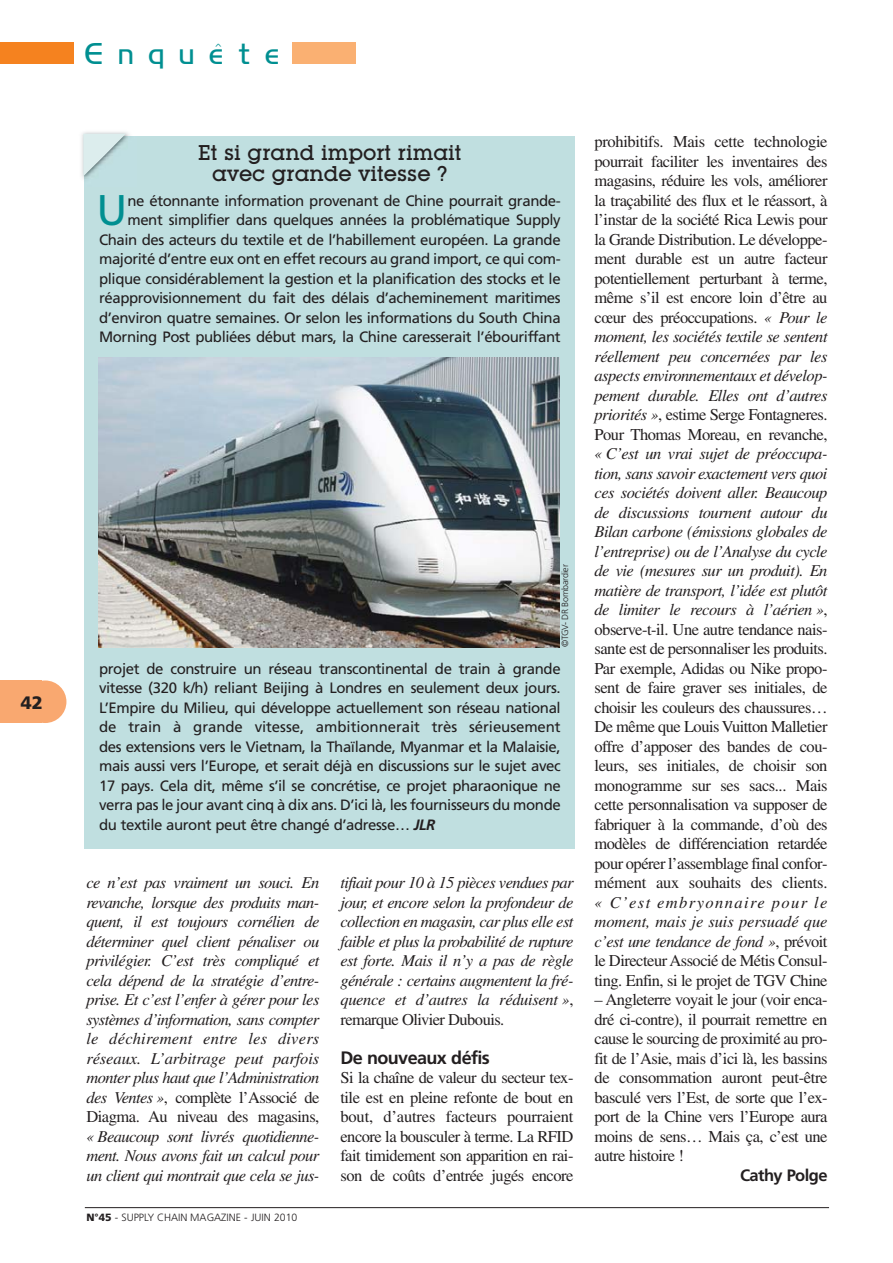
<style>
.page{position:relative;width:893px;height:1263px;background:#fff}
.page>*{position:absolute;margin:0;border:0;box-sizing:border-box;transform-origin:0 0}
.t1{font:42.9px "Frutiger";color:#008f91}
.t2{font:27px "Hancock Park Light Laser";letter-spacing:.57em;color:#008f91}
.t3{font:500 21px/21px "Lubalin Graph IT Cby BT";color:#231f20;text-align:center}
.t4{font:700 18px "Frutiger";letter-spacing:-.035em;color:#231f20}
.t5{font:900 18px "Frutiger";color:#231f20}
.t6{font:16.5px/19.5px "Times";letter-spacing:-.03em;color:#231f20;text-align:justify}
.t7{font:italic 16.5px/19.5px "Times";letter-spacing:-.035em;color:#231f20;text-align:justify}
.t8{font:700 16.5px "Frutiger";letter-spacing:-.035em;color:#231f20}
.t9{font:15px/19.5px "Frutiger";letter-spacing:-.03em;color:#231f20;text-align:right}
.t10{font:300 10.5px "Frutiger";color:#231f20}
.t11{font:300 9px "Frutiger";letter-spacing:-.03em;color:#231f20}
.s1{font-weight:700;font-style:italic}
.s2{font-style:normal}
.s3{font-weight:900}
.s4{font-style:italic}
</style>
<div class="page">
<div style="left:85px;top:136px;width:490px;height:713px;background:#c0dfe0"></div>
<div style="left:24px;top:680px;width:42px;height:43px;background:#f9a870;border-radius:50%"></div>
<div style="left:0;top:680px;width:42px;height:43px;background:#f9a870"></div>
<hr style="left:85px;top:1207px;width:744px;height:1px;background:#231f20">
<div style="left:292px;top:43px;width:64px;height:21px;background:#fab072"></div>
<div style="left:0;top:43px;width:73px;height:21px;background:#f5821f"></div>
<img style="left:99px;top:357px;width:461px;height:291px">
<img style="left:81px;top:132px;width:48px;height:55px">
<svg style="left:83px;top:134px;width:43px;height:42px"></svg>
<p class="t5" style="left:21px;top:695px;width:24px">42</p>
<h2 class="t2" style="left:86px;top:44px;width:195px">Enquête</h2>
<p class="t3" style="left:198px;top:144px;width:265px">Et si grand import rimait avec grande vitesse ?</p>
<p class="t9" style="left:99px;top:192px;width:463px">ne étonnante information provenant de Chine pourrait grande&shy;ment simplifier dans quelques années la problématique Supply Chain des acteurs du textile et de l’habillement européen. La grande majorité d’entre eux ont en effet recours au grand import, ce qui com&shy;plique considérablement la gestion et la planification des stocks et le réapprovisionnement du fait des délais d’acheminement maritimes d’environ quatre semaines. Or selon les informations du South China Morning Post publiées début mars, la Chine caresserait l’ébouriffant</p>
<h1 class="t1" style="left:97px;top:193px;width:32px">U</h1>
<p class="t11" style="left:561px;top:647px;width:84px;rotate:-90deg">©TGV- DR Bombardier</p>
<p class="t9" style="left:99px;top:660px;width:463px;text-align:justify">projet de construire un réseau transcontinental de train à grande vitesse (320 k/h) reliant Beijing à Londres en seulement deux jours.<br>L’Empire du Milieu, qui développe actuellement son réseau national de train à grande vitesse, ambitionnerait très sérieusement des extensions vers le Vietnam, la Thaïlande, Myanmar et la Malaisie, mais aussi vers l’Europe, et serait déjà en discussions sur le sujet avec 17 pays. Cela dit, même s’il se concrétise, ce projet pharaonique ne verra pas le jour avant cinq à dix ans. D’ici là, les fournisseurs du monde du textile auront peut être changé d’adresse… <span class="s1">JLR</span></p>
<p class="t7" style="left:86px;top:874px;width:235px">ce n’est pas vraiment un souci. En revanche, lorsque des produits man&shy;quent, il est toujours cornélien de déterminer quel client pénaliser ou privilégier. C’est très compliqué et cela dépend de la stratégie d’entre&shy;prise. Et c’est l’enfer à gérer pour les systèmes d’information, sans compter le déchirement entre les divers réseaux. L’arbitrage peut parfois monter plus haut que l’Administration des Ventes »<span class="s2">, complète l’Associé de Diagma. Au niveau des magasins,</span></p>
<p class="t7" style="left:86px;top:1128px;width:235px">« Beau coup sont livrés quotidienne&shy;ment. Nous avons fait un calcul pour un client qui montrait que cela se jus-</p>
<p class="t10" style="left:86px;top:1213px;width:213px"><span class="s3">N°45</span> - SUPPLY CHAIN MAGAZINE - JUIN 2010</p>
<p class="t7" style="left:340px;top:874px;width:235px">tifiait pour 10 à 15 pièces vendues par jour, et encore selon la profondeur de collection en magasin, car plus elle est faible et plus la probabilité de rupture est forte. Mais il n’y a pas de règle générale : certains augmentent la fré&shy;quence et d’autres la réduisent »<span class="s2">, remarque Olivier Dubouis.</span></p>
<p class="t4" style="left:340px;top:1050px;width:151px">De nouveaux défis</p>
<p class="t6" style="left:340px;top:1069px;width:235px">Si la chaîne de valeur du secteur tex&shy;tile est en pleine refonte de bout en bout, d’autres facteurs pourraient encore la bousculer à terme. La RFID fait timidement son apparition en rai&shy;son de coûts d’entrée jugés encore</p>
<p class="t6" style="left:594px;top:133px;width:235px">prohibitifs. Mais cette technologie pourrait faciliter les inventaires des magasins, réduire les vols, améliorer la traçabilité des flux et le réassort, à l’instar de la société Rica Lewis pour la Grande Distribution. Le développe&shy;ment dura ble est un autre facteur potentiellement perturbant à terme, même s’il est encore loin d’être au cœur des préoccupations. <span class="s4">« Pour le moment, les sociétés textile se sentent réellement peu concernées par les aspects environnementaux et dévelop&shy;pement durable. Elles ont d’autres priorités »</span>, estime Serge Fontagneres.<br>Pour Thomas Moreau, en revanche,</p>
<p class="t6" style="left:594px;top:445px;width:235px"><span class="s4">« C’est un vrai sujet de préoccupa&shy;tion, sans savoir exactement vers quoi ces sociétés doivent aller. Beaucoup de discussions tournent autour du Bilan carbone (émissions globales de l’entreprise) ou de l’Analyse du cycle de vie (mesures sur un produit). En matière de transport, l’idée est plutôt de limiter le recours à l’aérien »</span>, observe-t-il. Une autre tendance nais&shy;sante est de personnaliser les produits.<br>Par exemple, Adidas ou Nike propo&shy;sent de faire graver ses initiales, de choisir les couleurs des chaussures… De même que Louis Vuitton Malletier offre d’apposer des bandes de cou&shy;leurs, ses initiales, de choisir son monogramme sur ses sacs... Mais cette personnalisation va supposer de fabriquer à la commande, d’où des modèles de différenciation retardée pour opérer l’assemblage final confor&shy;mément aux souhaits des clients.</p>
<p class="t7" style="left:594px;top:894px;width:235px">« C’est embryonnaire pour le moment, mais je suis persuadé que c’est une tendance de fond »<span class="s2">, prévoit le Directeur Associé de Métis Consul - ting. Enfin, si le projet de TGV Chine</span></p>
<p class="t6" style="left:594px;top:991px;width:235px">– Angleterre voyait le jour (voir enca&shy;dré ci-contre), il pourrait remettre en cause le sourcing de proximité au pro&shy;fit de l’Asie, mais d’ici là, les bassins de consommation auront peut-être basculé vers l’Est, de sorte que l’ex&shy;port de la Chine vers l’Europe aura moins de sens… Mais ça, c’est une autre histoire !</p>
<p class="t8" style="left:740px;top:1168px;width:89px">Cathy Polge</p>
</div>
